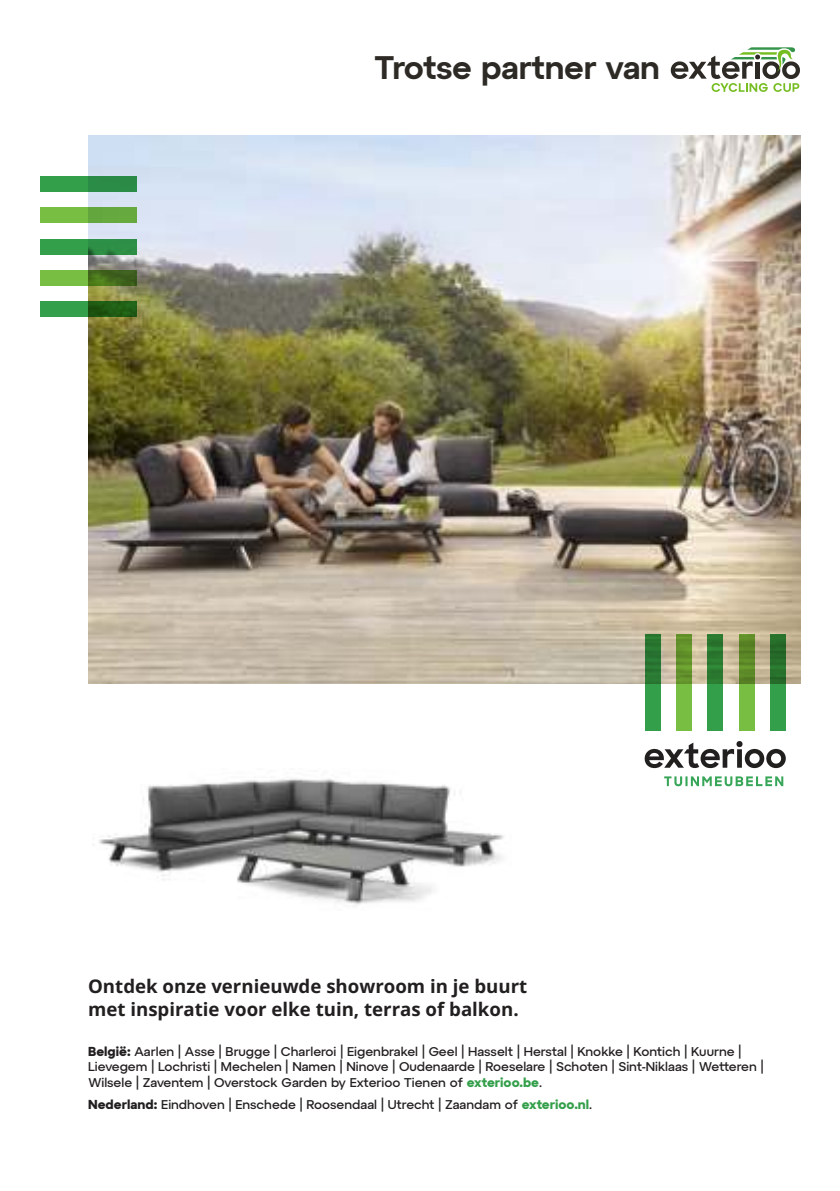
<style>
.page{position:relative;width:840px;height:1191px;background:#fff}
.page>*{position:absolute;margin:0;border:0;box-sizing:border-box;transform-origin:0 0}
.t1{font:600 32.4px "Atyp Text";letter-spacing:-.01em;color:#2d2a26}
.t2{font:700 18.6px/22.4px "Open Sans";color:#221f1f}
.t3{font:500 13px/15.6px "Atyp Text";color:#221f1f}
.s1{font-weight:700}
.s2{font-weight:700;color:#349f4b}
</style>
<div class="page">
<img style="left:88px;top:136px;width:711px;height:547px">
<div style="left:40px;top:176px;width:96px;height:16px;background:#2f9649"></div>
<div style="left:40px;top:207px;width:96px;height:16px;background:linear-gradient(to right,#7bc343,#61a33e)"></div>
<div style="left:40px;top:239px;width:96px;height:15px;background:#349f4b"></div>
<svg style="left:40px;top:270px;width:96px;height:16px;background:#5c932e"></svg>
<svg style="left:40px;top:301px;width:96px;height:16px;background:#297c2f"></svg>
<svg style="left:670px;top:47px;width:129px;height:45px"></svg>
<svg style="left:644px;top:634px;width:16px;height:96px;background:#398f47"></svg>
<svg style="left:675px;top:634px;width:16px;height:96px;background:#74ab3f"></svg>
<svg style="left:707px;top:634px;width:15px;height:96px"></svg>
<svg style="left:738px;top:634px;width:16px;height:96px;background:#70a53d"></svg>
<svg style="left:769px;top:634px;width:16px;height:96px;background:#388a42"></svg>
<svg style="left:664px;top:776px;width:118px;height:10px"></svg>
<svg style="left:644px;top:741px;width:141px;height:27px"></svg>
<img style="left:99px;top:778px;width:405px;height:128px">
<h1 class="t1" style="left:375px;top:56px;width:286px">Trotse partner van</h1>
<h2 class="t2" style="left:88px;top:977px;width:440px">Ontdek onze vernieuwde showroom in je buurt met inspiratie voor elke tuin, terras of balkon.</h2>
<p class="t3" style="left:88px;top:1043px;width:676px"><span class="s1">België:</span> Aarlen | Asse | Brugge | Charleroi | Eigenbrakel | Geel | Hasselt | Herstal | Knokke | Kontich | Kuurne |<br>Lievegem | Lochristi | Mechelen | Namen | Ninove | Oudenaarde | Roeselare | Schoten | Sint-Niklaas | Wetteren |<br>Wilsele | Zaventem | Overstock Garden by Exterioo Tienen of <span class="s2">exterioo.be</span>.</p>
<p class="t3" style="left:88px;top:1097px;width:505px"><span class="s1">Nederland:</span> Eindhoven | Enschede | Roosendaal | Utrecht | Zaandam of <span class="s2">exterioo.nl</span>.</p>
</div>
